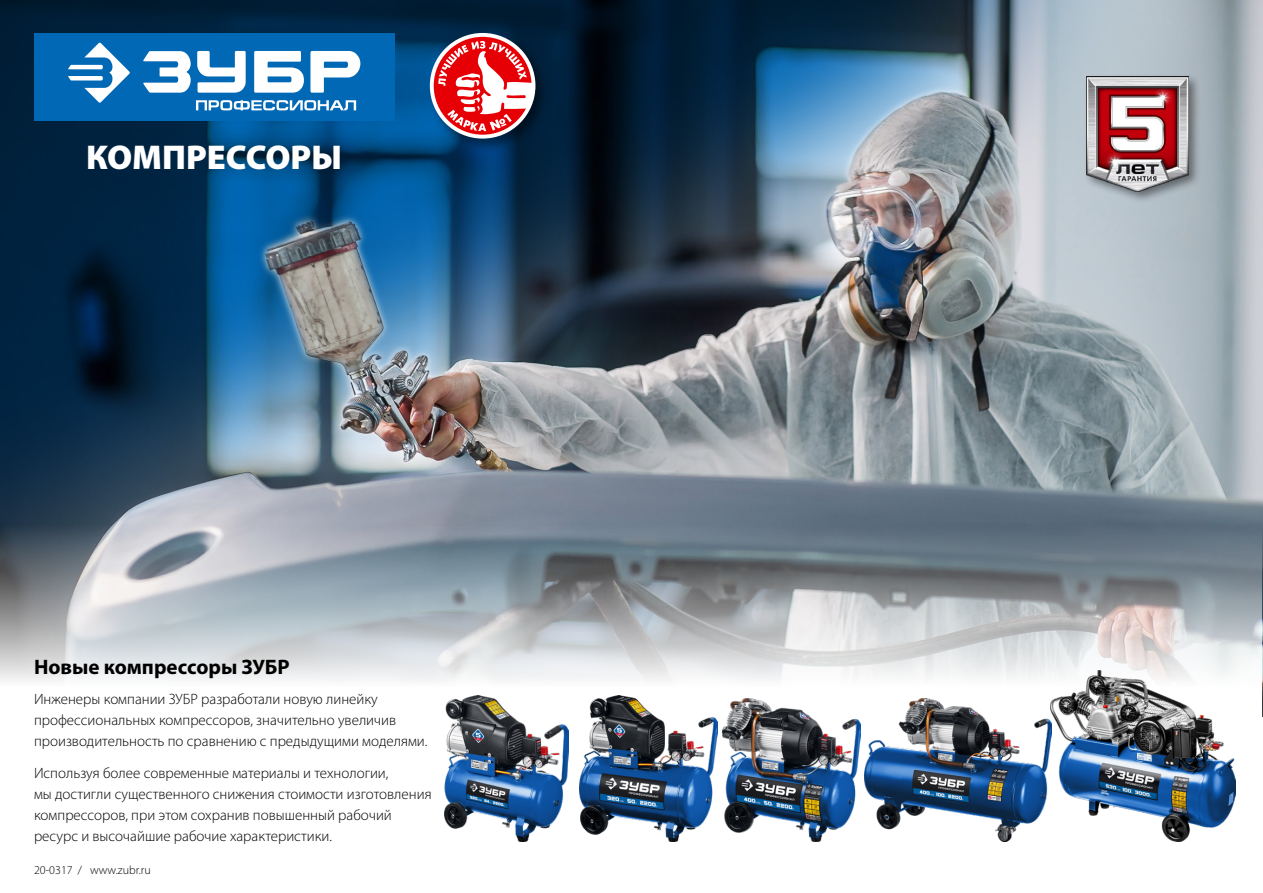
<style>
.page{position:relative;width:1263px;height:893px;background:#fff}
.page>*{position:absolute;margin:0;border:0;box-sizing:border-box;transform-origin:0 0}
.t1{font:900 34.5px "Myriad Pro";color:#fff}
.t2{font:700 21px "Myriad Pro";color:#000}
.t3{font:300 15px/21px "Myriad Pro";color:#000}
.t4{font:300 12px "Myriad Pro";color:#000}
</style>
<div class="page">
<img style="left:0;top:0;width:1263px;height:716px">
<svg style="left:0;top:510px;width:1262px;height:206px"></svg>
<div style="left:1084px;top:74px;width:118px;height:130px;background:#000;opacity:.45"></div>
<img style="left:1086px;top:77px;width:102px;height:114px">
<div style="left:34px;top:33px;width:360px;height:87px;background:#0068b5"></div>
<svg style="left:68px;top:43px;width:62px;height:60px"></svg>
<svg style="left:143px;top:51px;width:217px;height:42px"></svg>
<svg style="left:196px;top:100px;width:160px;height:10px"></svg>
<div style="left:427px;top:30px;width:123px;height:123px;background:#000;opacity:.45"></div>
<svg style="left:430px;top:33px;width:105px;height:106px"></svg>
<div style="left:434px;top:37px;width:98px;height:98px;background:#e60005;border-radius:50%"></div>
<svg style="left:438px;top:41px;width:96px;height:90px"></svg>
<img style="left:864px;top:698px;width:186px;height:143px">
<img style="left:1050px;top:671px;width:186px;height:170px">
<img style="left:722px;top:698px;width:139px;height:143px">
<img style="left:579px;top:695px;width:139px;height:146px">
<img style="left:444px;top:695px;width:125px;height:146px">
<h1 class="t1" style="left:86px;top:135px;width:258px">КОМПРЕССОРЫ</h1>
<h2 class="t2" style="left:34px;top:653px;width:257px">Новые компрессоры ЗУБР</h2>
<p class="t3" style="left:34px;top:688px;width:395px">Инженеры компании ЗУБР разработали новую линейку профессиональных компрессоров, значительно увеличив производительность по сравнению с предыдущими моделями.</p>
<p class="t3" style="left:34px;top:762px;width:399px">Используя более современные материалы и технологии,<br>мы достигли существенного снижения стоимости изготовления компрессоров, при этом сохранив повышенный рабочий ресурс и высочайшие рабочие характеристики.</p>
<p class="t4" style="left:34px;top:862px;width:118px">20-0317 / www.zubr.ru</p>
</div>
